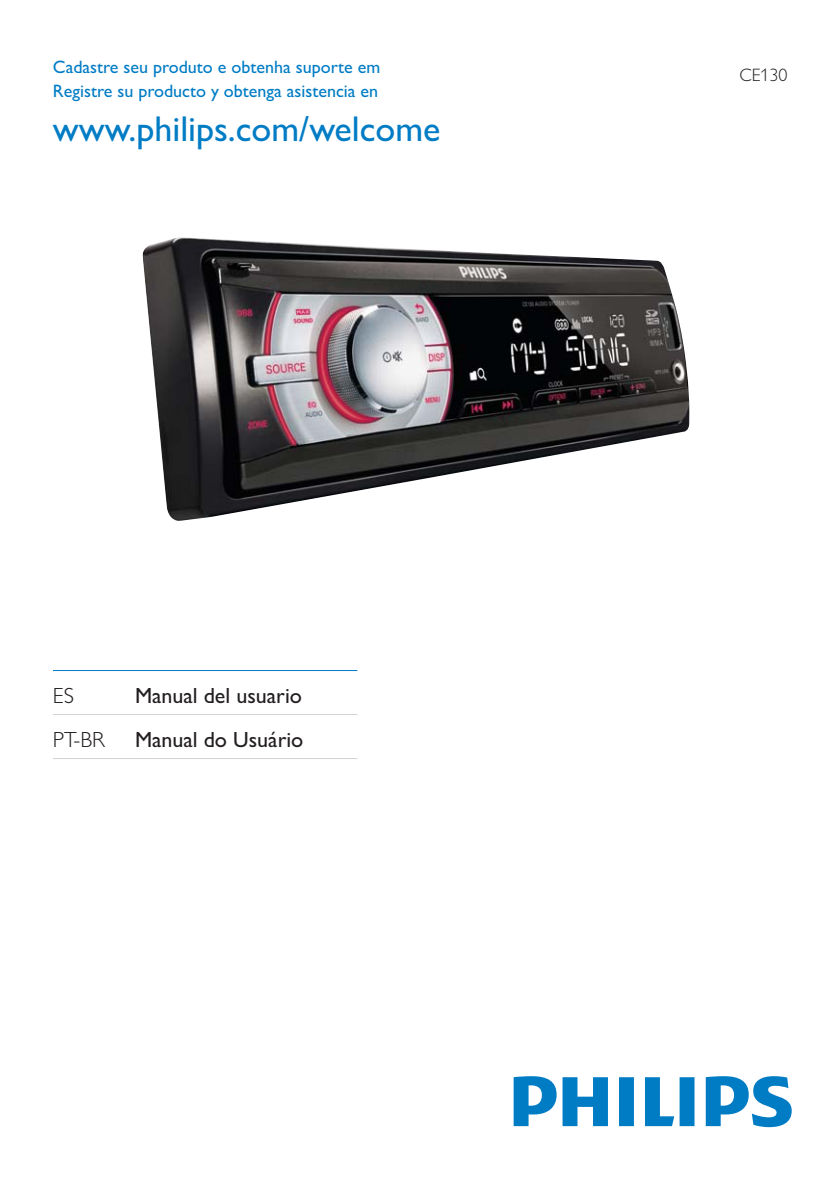
<style>
.page{position:relative;width:840px;height:1189px;background:#fff}
.page>*{position:absolute;margin:0;border:0;box-sizing:border-box;transform-origin:0 0}
.t1{font:36px "Gill Sans Alt One WGL";color:#007cc5}
.t2{font:22px "Gill Sans Alt One WGL";color:#231f20}
.t3{font:22px "Gill Sans Alt One WGL Light";color:#231f20}
.t4{font:18px/24px "Gill Sans Alt One WGL";color:#007cc5}
.t5{font:18px "Gill Sans Alt One WGL Light";color:#231f20}
</style>
<div class="page">
<hr style="left:53px;top:670px;width:304px;height:1px;background:#007cc5">
<svg style="left:513px;top:1076px;width:278px;height:51px"></svg>
<hr style="left:53px;top:714px;width:304px;height:1px;background:#d1d3d4">
<hr style="left:53px;top:758px;width:304px;height:1px;background:#d1d3d4">
<img style="left:142px;top:237px;width:547px;height:284px">
<p class="t4" style="left:53px;top:57px;width:329px">Cadastre seu produto e obtenha suporte em<br>Registre su producto y obtenga asistencia en</p>
<h1 class="t1" style="left:53px;top:117px;width:389px">www.philips.com/welcome</h1>
<p class="t3" style="left:53px;top:688px;width:23px">ES</p>
<p class="t2" style="left:135px;top:688px;width:168px">Manual del usuario</p>
<p class="t3" style="left:53px;top:732px;width:53px">PT-BR</p>
<p class="t2" style="left:135px;top:732px;width:170px">Manual do Usuário</p>
<p class="t5" style="left:739px;top:69px;width:50px">CE130</p>
</div>
